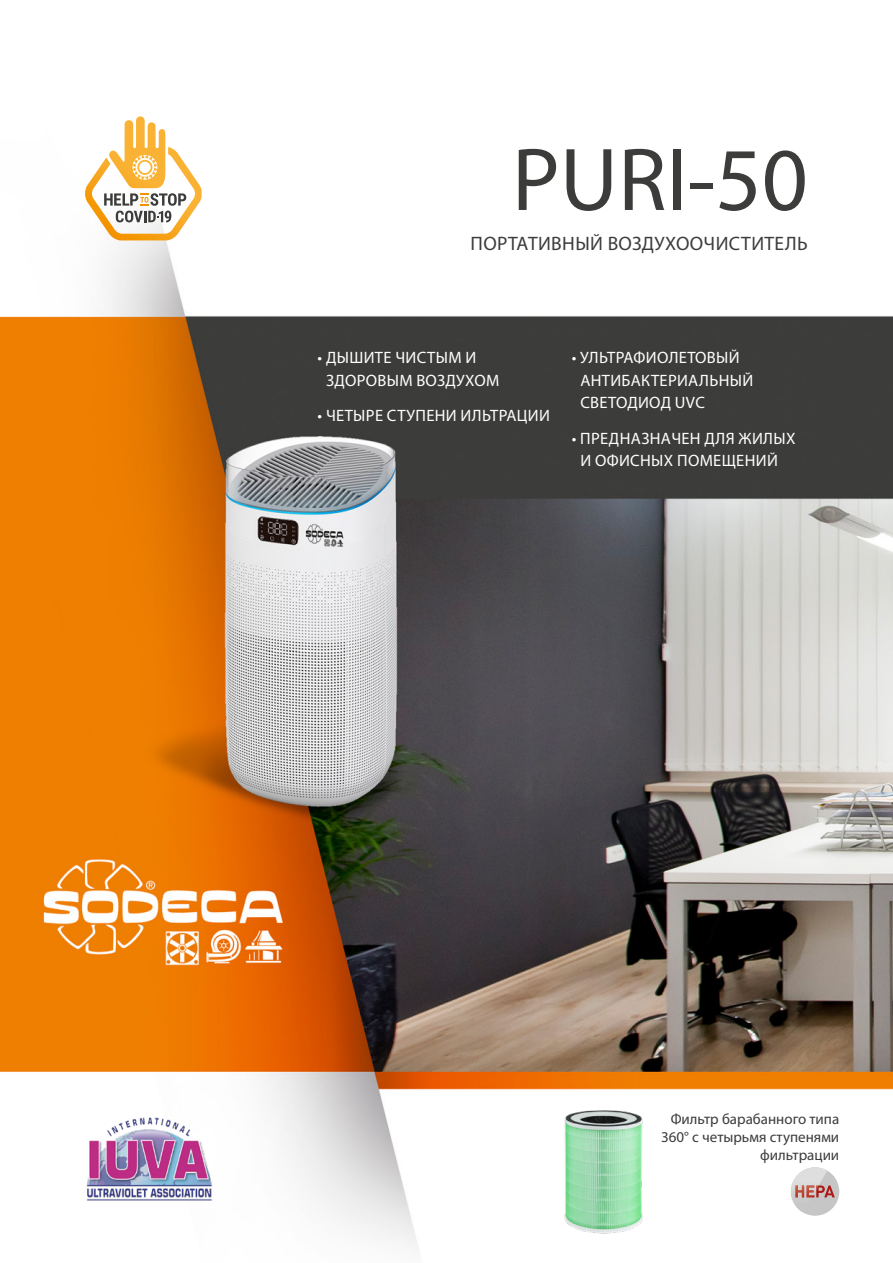
<style>
.page{position:relative;width:893px;height:1263px;background:#fff}
.page>*{position:absolute;margin:0;border:0;box-sizing:border-box;transform-origin:0 0}
.t1{font:90px "Myriad Pro";color:#3c3c3b}
.t2{font:19.5px "Myriad Pro";letter-spacing:.02em;color:#3c3c3b}
.t3{font:16.5px/22.5px "Myriad Pro";letter-spacing:.02em;color:#fff}
.t4{font:15px/18px "Myriad Pro";color:#3c3c3b;text-align:right}
</style>
<div class="page">
<img style="left:0;top:240px;width:893px;height:1009px">
<svg style="left:85px;top:116px;width:117px;height:124px"></svg>
<img style="left:85px;top:1101px;width:128px;height:128px">
<div style="left:791px;top:1167px;width:48px;height:49px;background:#c6c6c6;border-radius:50%"></div>
<img style="left:791px;top:1167px;width:36px;height:45px">
<svg style="left:795px;top:1185px;width:40px;height:12px"></svg>
<img style="left:546px;top:1103px;width:114px;height:137px">
<h1 class="t1" style="left:512px;top:124px;width:298px">PURI-50</h1>
<p class="t2" style="left:471px;top:231px;width:339px">ПОРТАТИВНЫЙ ВОЗДУХООЧИСТИТЕЛЬ</p>
<p class="t3" style="left:326px;top:346px;width:175px;text-indent:-9px">• ДЫШИТЕ ЧИСТЫМ И<br>ЗДОРОВЫМ ВОЗДУХОМ</p>
<p class="t3" style="left:317px;top:404px;width:234px">• ЧЕТЫРЕ СТУПЕНИ ИЛЬТРАЦИИ</p>
<p class="t3" style="left:580px;top:346px;width:174px;text-indent:-9px">• УЛЬТРАФИОЛЕТОВЫЙ<br>АНТИБАКТЕРИАЛЬНЫЙ<br>СВЕТОДИОД UVC</p>
<p class="t3" style="left:572px;top:426px;width:225px;text-align:center">• ПРЕДНАЗНАЧЕН ДЛЯ ЖИЛЫХ<br>И ОФИСНЫХ ПОМЕЩЕНИЙ</p>
<p class="t4" style="left:661px;top:1109px;width:180px">Фильтр барабанного типа<br>360° с четырьмя ступенями фильтрации</p>
</div>
